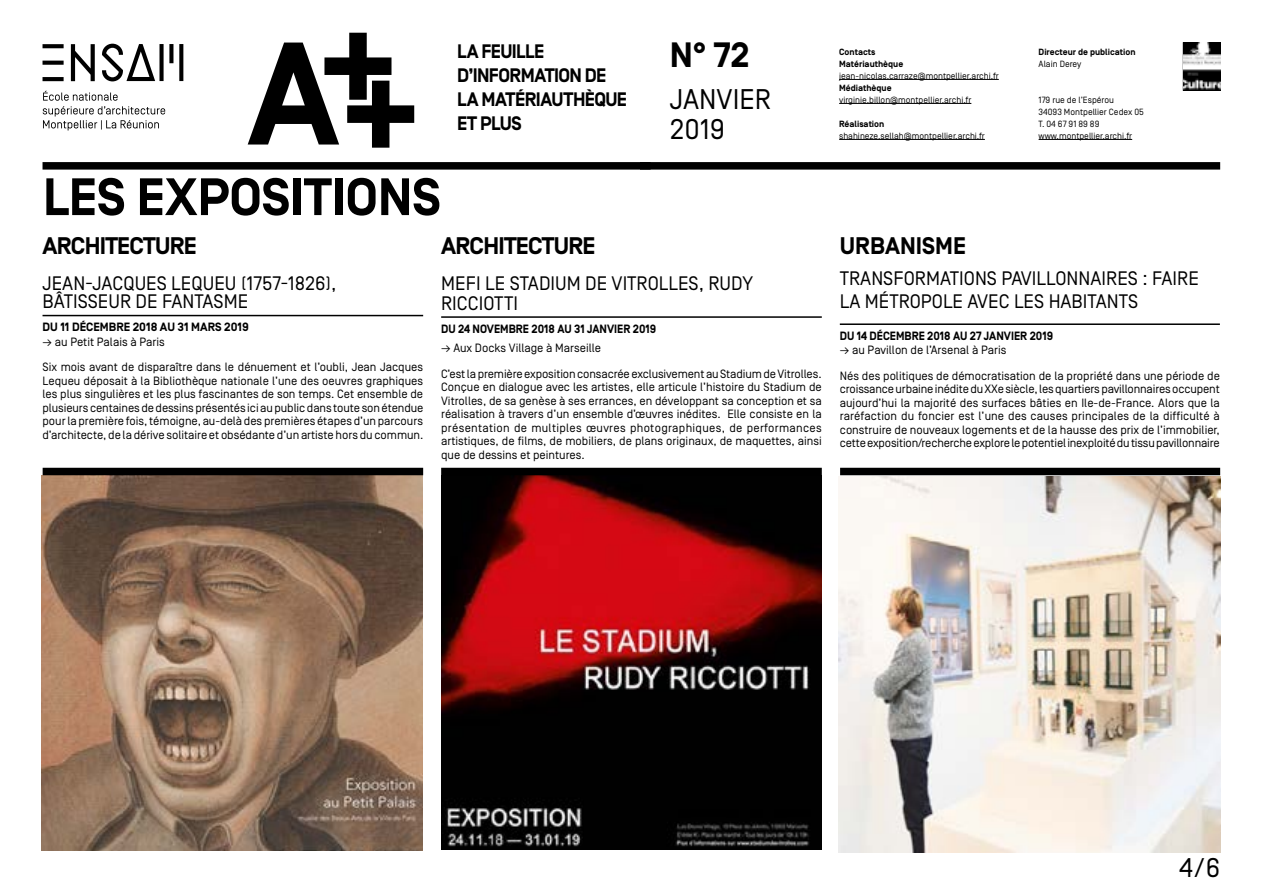
<style>
.page{position:relative;width:1263px;height:893px;background:#fff}
.page>*{position:absolute;margin:0;border:0;box-sizing:border-box;transform-origin:0 0}
.t1{font:700 145.65px "Simplon Norm";color:#000}
.t2{font:700 52.5px "Simplon Norm";color:#000}
.t3{font:700 35.1px "Simplon Norm";color:#000}
.t4{font:28.35px/30px "Simplon Norm";color:#000}
.t5{font:27px "Simplon Norm";color:#000}
.t6{font:700 24px "Simplon Norm";letter-spacing:-.03em;color:#000}
.t7{font:700 24px "Simplon Norm";color:#000}
.t8{font:19.5px/19.5px "Simplon Norm";color:#000}
.t9{font:700 19.5px/24px "Simplon Norm";letter-spacing:-.03em;color:#000}
.t10{font:12px/13.5px "Simplon Norm";color:#000}
.t11{font:700 12px "Simplon Norm";color:#000;scale:.95 1}
.t12{font:700 12px "Simplon Norm";color:#000}
.t13{font:9px/12px "Simplon Norm";color:#000}
.t14{font:700 9px/12px "Simplon Norm";color:#000}
.s1{color:#fff}
</style>
<div class="page">
<hr style="left:839px;top:79px;width:160px;height:1px;background:#000">
<hr style="left:839px;top:103px;width:132px;height:1px;background:#000">
<hr style="left:839px;top:139px;width:146px;height:1px;background:#000">
<hr style="left:1038px;top:139px;width:94px;height:1px;background:#000">
<svg style="left:43px;top:44px;width:140px;height:86px"></svg>
<svg style="left:1182px;top:42px;width:39px;height:49px"></svg>
<img style="left:1183px;top:43px;width:37px;height:47px">
<div style="left:640px;top:162px;width:580px;height:8px;background:#000"></div>
<hr style="left:441px;top:316px;width:381px;height:2px;background:#000">
<hr style="left:43px;top:315px;width:380px;height:1px;background:#000">
<div style="left:840px;top:468px;width:380px;height:7px;background:#000"></div>
<div style="left:43px;top:162px;width:608px;height:8px;background:#000"></div>
<img style="left:42px;top:475px;width:380px;height:375px">
<img style="left:441px;top:475px;width:381px;height:374px">
<div style="left:441px;top:468px;width:381px;height:7px;background:#000"></div>
<div style="left:43px;top:468px;width:380px;height:7px;background:#000"></div>
<hr style="left:840px;top:323px;width:380px;height:2px;background:#000">
<img style="left:839px;top:476px;width:381px;height:377px">
<h1 class="t1" style="left:317px;top:10px;width:106px">++</h1>
<h1 class="t1" style="left:248px;top:16px;width:174px">A<span class="s1">+</span></h1>
<h3 class="t3" style="left:670px;top:35px;width:81px">N° 72</h3>
<h3 class="t9" style="left:457px;top:40px;width:171px">LA FEUILLE<br>D’INFORMATION DE<br>LA MATÉRIAUTHÈQUE<br>ET PLUS</h3>
<p class="t14" style="left:839px;top:46px;width:66px">Contacts<br>Matériauthèque</p>
<p class="t13" style="left:839px;top:70px;width:161px">jean-nicolas.carraze@montpellier.archi.fr</p>
<p class="t14" style="left:839px;top:82px;width:54px">Médiathèque</p>
<p class="t13" style="left:839px;top:94px;width:134px">virginie.billon@montpellier.archi.fr</p>
<p class="t14" style="left:839px;top:118px;width:47px">Réalisation</p>
<p class="t13" style="left:839px;top:130px;width:147px">shahineze.sellah@montpellier.archi.fr</p>
<h3 class="t4" style="left:670px;top:84px;width:103px">JANVIER<br>2019</h3>
<h2 class="t2" style="left:43px;top:169px;width:399px">LES EXPOSITIONS</h2>
<p class="t14" style="left:1038px;top:46px;width:98px">Directeur de publication</p>
<p class="t13" style="left:1038px;top:58px;width:44px">Alain Derey</p>
<p class="t13" style="left:1038px;top:94px;width:107px">179 rue de l’Espérou<br>34093 Montpellier Cedex 05<br>T. 04 67 91 89 89</p>
<p class="t13" style="left:1038px;top:130px;width:95px">www.montpellier.archi.fr</p>
<h3 class="t6" style="left:43px;top:233px;width:156px">ARCHITECTURE</h3>
<h3 class="t8" style="left:43px;top:275px;width:296px;line-height:18px">JEAN-JACQUES LEQUEU (1757-1826),<br>BÂTISSEUR DE FANTASME</h3>
<p class="t12" style="left:43px;top:321px;width:208px">DU 11 DÉCEMBRE 2018 AU 31 MARS 2019</p>
<p class="t10" style="left:43px;top:329px;width:382px;line-height:25.5px">→ au Petit Palais à Paris<br>Six mois avant de disparaître dans le dénuement et l’oubli, Jean Jacques</p>
<p class="t10" style="left:43px;top:374px;width:382px;text-align:justify">Lequeu déposait à la Bibliothèque nationale l’une des oeuvres graphiques les plus singulières et les plus fascinantes de son temps. Cet ensemble de plusieurs centaines de dessins présentés ici au public dans toute son étendue pour la première fois, témoigne, au-delà des premières étapes d’un parcours d’architecte, de la dérive solitaire et obsédante d’un artiste hors du commun.</p>
<h3 class="t6" style="left:441px;top:233px;width:156px">ARCHITECTURE</h3>
<h3 class="t8" style="left:441px;top:274px;width:313px">MEFI LE STADIUM DE VITROLLES, RUDY<br>RICCIOTTI</h3>
<p class="t11" style="left:441px;top:322px;width:228px">DU 24 NOVEMBRE 2018 AU 31 JANVIER 2019</p>
<p class="t10" style="left:441px;top:336px;width:382px;line-height:25.5px">→ Aux Docks Village à Marseille<br>C’est la première exposition consacrée exclusivement au Stadium de Vitrolles.</p>
<p class="t10" style="left:441px;top:381px;width:382px;text-align:justify">Conçue en dialogue avec les artistes, elle articule l’histoire du Stadium de Vitrolles, de sa genèse à ses errances, en développant sa conception et sa réalisation à travers d’un ensemble d’œuvres inédites. Elle consiste en la présentation de multiples œuvres photographiques, de performances artistiques, de films, de mobiliers, de plans originaux, de maquettes, ainsi que de dessins et peintures.</p>
<h3 class="t7" style="left:840px;top:233px;width:128px">URBANISME</h3>
<h3 class="t8" style="left:840px;top:267px;width:361px;line-height:23.4px">TRANSFORMATIONS PAVILLONNAIRES : FAIRE<br>LA MÉTROPOLE AVEC LES HABITANTS</h3>
<p class="t11" style="left:840px;top:329px;width:226px">DU 14 DÉCEMBRE 2018 AU 27 JANVIER 2019</p>
<p class="t10" style="left:840px;top:338px;width:382px;line-height:25.5px">→ au Pavillon de l’Arsenal à Paris<br>Nés des politiques de démocratisation de la propriété dans une période de</p>
<p class="t10" style="left:840px;top:383px;width:382px;text-align:justify">croissance urbaine inédite du XXe siècle, les quartiers pavillonnaires occupent aujourd’hui la majorité des surfaces bâties en Ile-de-France. Alors que la raréfaction du foncier est l’une des causes principales de la difficulté à construire de nouveaux logements et de la hausse des prix de l’immobilier, cette exposition/recherche explore le potentiel inexploité du tissu pavillonnaire</p>
<h3 class="t5" style="left:1179px;top:853px;width:43px">4/6</h3>
</div>
